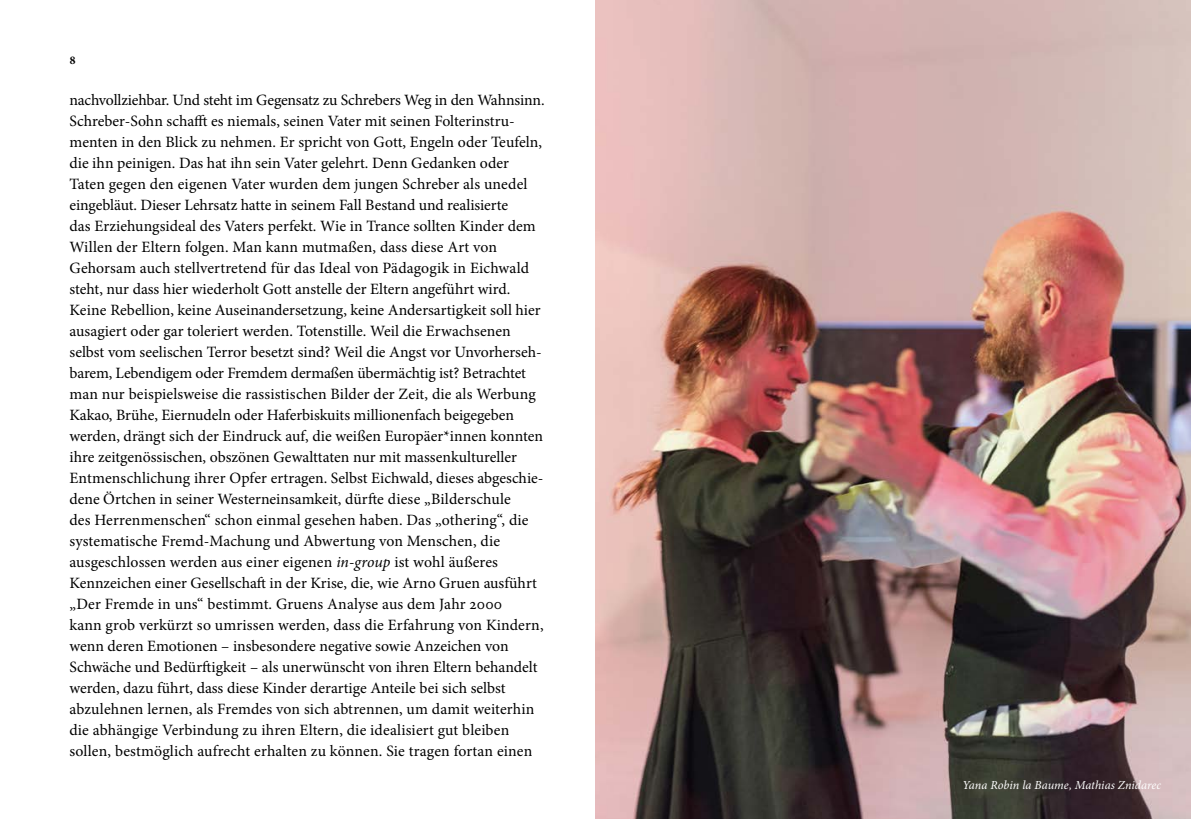
<style>
.page{position:relative;width:1191px;height:819px;background:#fff}
.page>*{position:absolute;margin:0;border:0;box-sizing:border-box;transform-origin:0 0}
.t1{font:15.75px/21px "Minion Pro";color:#000}
.t2{font:italic 12.25px "Minion Pro";letter-spacing:-.005em;color:#fff}
.t3{font:700 12.25px "Minion Pro";color:#000}
.s1{font-style:italic}
</style>
<div class="page">
<img style="left:595px;top:0;width:596px;height:819px">
<p class="t3" style="left:69px;top:51px;width:8px">8</p>
<p class="t1" style="left:69px;top:90px;width:476px">nachvollziehbar. Und steht im Gegensatz zu Schrebers Weg in den Wahnsinn.<br>Schreber-Sohn schafft es niemals, seinen Vater mit seinen Folterinstru&shy;menten in den Blick zu nehmen. Er spricht von Gott, Engeln oder Teufeln, die ihn peinigen. Das hat ihn sein Vater gelehrt. Denn Gedanken oder Taten gegen den eigenen Vater wurden dem jungen Schreber als unedel eingebläut. Dieser Lehrsatz hatte in seinem Fall Bestand und realisierte<br>das Erziehungsideal des Vaters perfekt. Wie in Trance sollten Kinder dem Willen der Eltern folgen. Man kann mutmaßen, dass diese Art von Gehorsam auch stellvertretend für das Ideal von Pädagogik in Eichwald steht, nur dass hier wiederholt Gott anstelle der Eltern angeführt wird.<br>Keine Rebellion, keine Auseinandersetzung, keine Andersartigkeit soll hier ausagiert oder gar toleriert werden. Totenstille. Weil die Erwachsenen selbst vom seelischen Terror besetzt sind? Weil die Angst vor Unvorherseh&shy;barem, Lebendigem oder Fremdem dermaßen übermächtig ist? Betrachtet man nur beispielsweise die rassistischen Bilder der Zeit, die als Werbung Kakao, Brühe, Eiernudeln oder Haferbiskuits millionenfach beigegeben werden, drängt sich der Eindruck auf, die weißen Europäer*innen konnten ihre zeitgenössischen, obszönen Gewalttaten nur mit massenkultureller Entmenschlichung ihrer Opfer ertragen. Selbst Eichwald, dieses abgeschie&shy;dene Örtchen in seiner Westerneinsamkeit, dürfte diese „Bilderschule<br>des Herrenmenschen“ schon einmal gesehen haben. Das „othering“, die systematische Fremd-Machung und Abwertung von Menschen, die ausgeschlossen werden aus einer eigenen <span class="s1">in-group</span> ist wohl äußeres Kennzeichen einer Gesellschaft in der Krise, die, wie Arno Gruen ausführt „Der Fremde in uns“ bestimmt. Gruens Analyse aus dem Jahr 2000<br>kann grob verkürzt so umrissen werden, dass die Erfahrung von Kindern, wenn deren Emotionen – insbesondere negative sowie Anzeichen von Schwäche und Bedürftigkeit – als unerwünscht von ihren Eltern behandelt werden, dazu führt, dass diese Kinder derartige Anteile bei sich selbst abzulehnen lernen, als Fremdes von sich abtrennen, um damit weiterhin die abhängige Verbindung zu ihren Eltern, die idealisiert gut bleiben sollen, bestmöglich aufrecht erhalten zu können. Sie tragen fortan einen</p>
<p class="t2" style="left:962px;top:776px;width:200px">Yana Robin la Baume, Mathias Znidarec</p>
</div>
